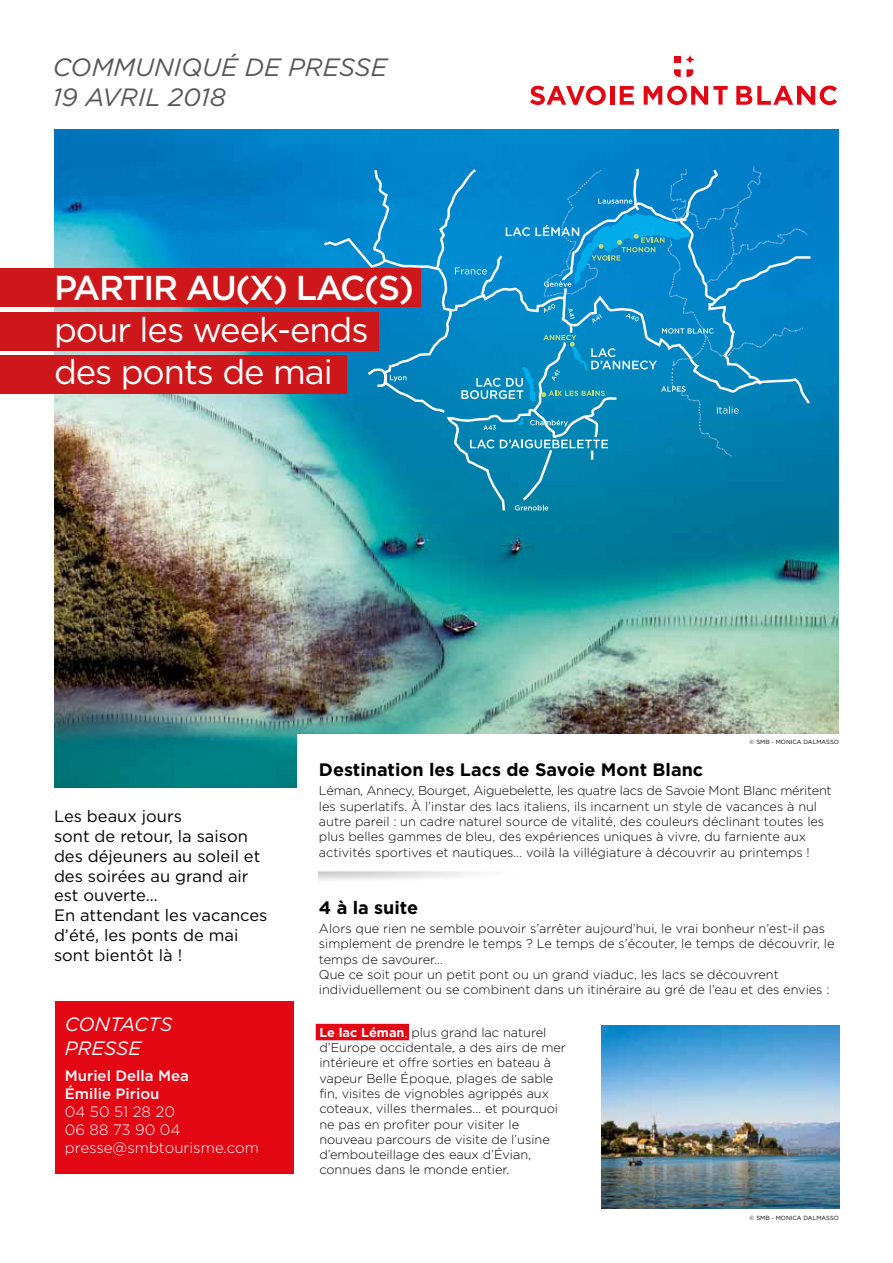
<style>
.page{position:relative;width:893px;height:1263px;background:#fff}
.page>*{position:absolute;margin:0;border:0;box-sizing:border-box;transform-origin:0 0}
.t1{font:34.5px/42px "Gotham HTF";letter-spacing:-.03em;color:#fff}
.t2{font:500 34.5px "Gotham HTF";letter-spacing:-.04em;color:#fff}
.t3{font:italic 25.05px/30px "Gotham HTF";color:#575756}
.t4{font:italic 19.35px/23.2px "Gotham HTF";color:#fff}
.t5{font:700 18px "Gotham HTF";color:#000}
.t6{font:16.5px/19.8px "Gotham HTF";color:#000}
.t7{font:300 15px/18px "Gotham HTF";color:#fff}
.t8{font:500 15px/18px "Gotham HTF";color:#fff}
.t9{font:300 12.75px/15.3px "Gotham HTF";color:#000}
.t10{font:6px "Gotham HTF";color:#000}
.s1{font-weight:700;color:#fff}
.s2{color:#fff}
</style>
<div class="page">
<div style="left:55px;top:1001px;width:239px;height:173px;background:#e30613"></div>
<img style="left:54px;top:130px;width:785px;height:657px">
<svg style="left:321px;top:166px;width:492px;height:347px"></svg>
<svg style="left:515px;top:505px;width:33px;height:5px"></svg>
<svg style="left:390px;top:375px;width:16px;height:6px"></svg>
<svg style="left:455px;top:166px;width:354px;height:291px"></svg>
<div style="left:298px;top:735px;width:595px;height:221px;background:#fff"></div>
<div style="left:0;top:268px;width:420px;height:38px;background:#cd171a"></div>
<div style="left:0;top:312px;width:378px;height:38px;background:#cd171a"></div>
<div style="left:0;top:355px;width:346px;height:38px;background:#cd171a"></div>
<div style="left:674px;top:56px;width:7px;height:7px;background:#e30613"></div>
<svg style="left:674px;top:69px;width:19px;height:8px"></svg>
<svg style="left:685px;top:54px;width:10px;height:11px"></svg>
<svg style="left:644px;top:86px;width:84px;height:19px"></svg>
<svg style="left:530px;top:86px;width:76px;height:19px"></svg>
<hr style="left:610px;top:86px;width:4px;height:19px;background:#e30613">
<svg style="left:620px;top:86px;width:14px;height:19px"></svg>
<svg style="left:736px;top:86px;width:101px;height:19px"></svg>
<img style="left:602px;top:1026px;width:238px;height:182px">
<div style="left:316px;top:1024px;width:93px;height:16px;background:#e30613"></div>
<h2 class="t3" style="left:53px;top:52px;width:336px">COMMUNIQUÉ DE PRESSE<br>19 AVRIL 2018</h2>
<h1 class="t2" style="left:54px;top:268px;width:361px">PARTIR AU(X) LAC(S)</h1>
<h1 class="t1" style="left:54px;top:308px;width:316px">pour les week-ends des ponts de mai</h1>
<p class="t10" style="left:749px;top:739px;width:91px">© SMB - MONICA DALMASSO</p>
<p class="t6" style="left:54px;top:806px;width:215px">Les beaux jours<br>sont de retour, la saison des déjeuners au soleil et des soirées au grand air est ouverte…<br>En attendant les vacances d’été, les ponts de mai sont bientôt là !</p>
<h3 class="t4" style="left:65px;top:1013px;width:109px">CONTACTS<br>PRESSE</h3>
<p class="t8" style="left:65px;top:1066px;width:126px">Muriel Della Mea<br>Émilie Piriou</p>
<p class="t7" style="left:65px;top:1103px;width:196px">04 50 51 28 20<br>06 88 73 90 04 presse@smbtourisme.com</p>
<h3 class="t5" style="left:319px;top:759px;width:386px">Destination les Lacs de Savoie Mont Blanc</h3>
<p class="t9" style="left:319px;top:783px;width:514px">Léman, Annecy, Bourget, Aiguebelette, les quatre lacs de Savoie Mont Blanc méritent les superlatifs. À l’instar des lacs italiens, ils incarnent un style de vacances à nul autre pareil : un cadre naturel source de vitalité, des couleurs déclinant toutes les plus belles gammes de bleu, des expériences uniques à vivre, du farniente aux activités sportives et nautiques… voilà la villégiature à découvrir au printemps !</p>
<h3 class="t5" style="left:319px;top:897px;width:101px">4 à la suite</h3>
<p class="t9" style="left:319px;top:921px;width:517px">Alors que rien ne semble pouvoir s’arrêter aujourd’hui, le vrai bonheur n’est-il pas simplement de prendre le temps ? Le temps de s’écouter, le temps de découvrir, le temps de savourer…<br>Que ce soit pour un petit pont ou un grand viaduc, les lacs se découvrent individuellement ou se combinent dans un itinéraire au gré de l’eau et des envies :</p>
<p class="t9" style="left:319px;top:1024px;width:248px"><span class="s1">Le lac Léman</span><span class="s2">,</span> plus grand lac naturel d’Europe occidentale, a des airs de mer intérieure et offre sorties en bateau à vapeur Belle Époque, plages de sable fin, visites de vignobles agrippés aux coteaux, villes thermales… et pourquoi ne pas en profiter pour visiter le nouveau parcours de visite de l’usine d’embouteillage des eaux d’Évian, connues dans le monde entier.</p>
<p class="t10" style="left:749px;top:1214px;width:91px">© SMB - MONICA DALMASSO</p>
</div>
